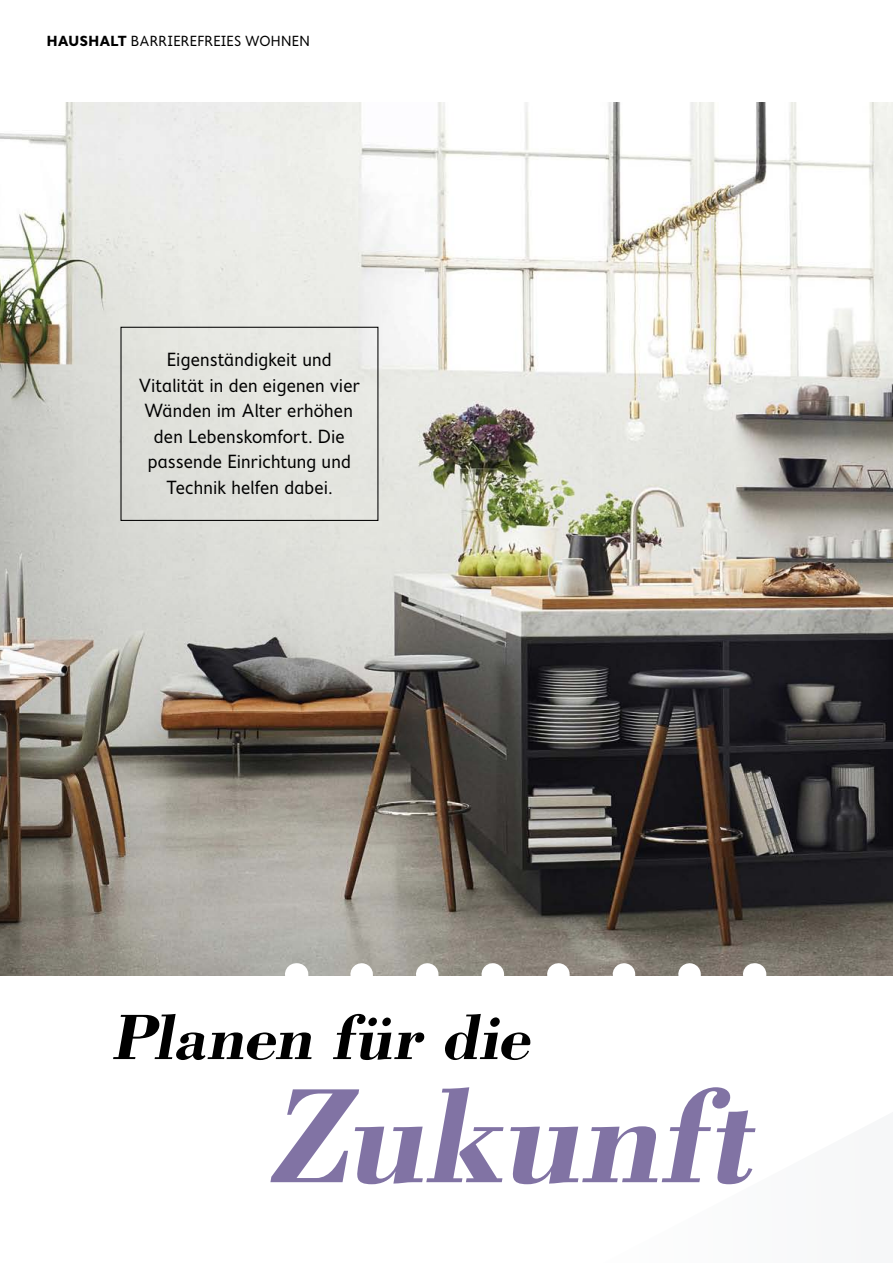
<style>
.page{position:relative;width:893px;height:1263px;background:#fff}
.page>*{position:absolute;margin:0;border:0;box-sizing:border-box;transform-origin:0 0}
.t1{font:italic 700 138.9px "Bodoni Std";color:#8173a4}
.t2{font:italic 700 66.15px "Bodoni Std";color:#000}
.t3{font:19.5px/25.5px "Fiendstar";letter-spacing:-.005em;color:#000;text-align:center}
.t4{font:15px "Fiendstar";color:#000}
.s1{font-weight:700}
</style>
<div class="page">
<img style="left:0;top:102px;width:893px;height:874px">
<div style="left:120px;top:327px;width:258px;height:194px;border:1px solid #000"></div>
<svg style="left:362px;top:963px;width:359px;height:13px"></svg>
<svg style="left:296px;top:963px;width:1px;height:13px"></svg>
<svg style="left:754px;top:963px;width:1px;height:13px"></svg>
<p class="t4" style="left:47px;top:33px;width:175px"><span class="s1">HAUSHALT</span> Barrierefreies</p>
<p class="t4" style="left:245px;top:33px;width:66px">Wohnen</p>
<p class="t3" style="left:139px;top:347px;width:222px">Eigenständigkeit und<br>Vitalität in den eigenen vier<br>Wänden im Alter erhöhen den Lebenskomfort. Die passende Einrichtung und<br>Technik helfen dabei.</p>
<h2 class="t2" style="left:111px;top:996px;width:435px">Planen für die</h2>
<h1 class="t1" style="left:268px;top:1049px;width:515px">Zukunft</h1>
</div>
